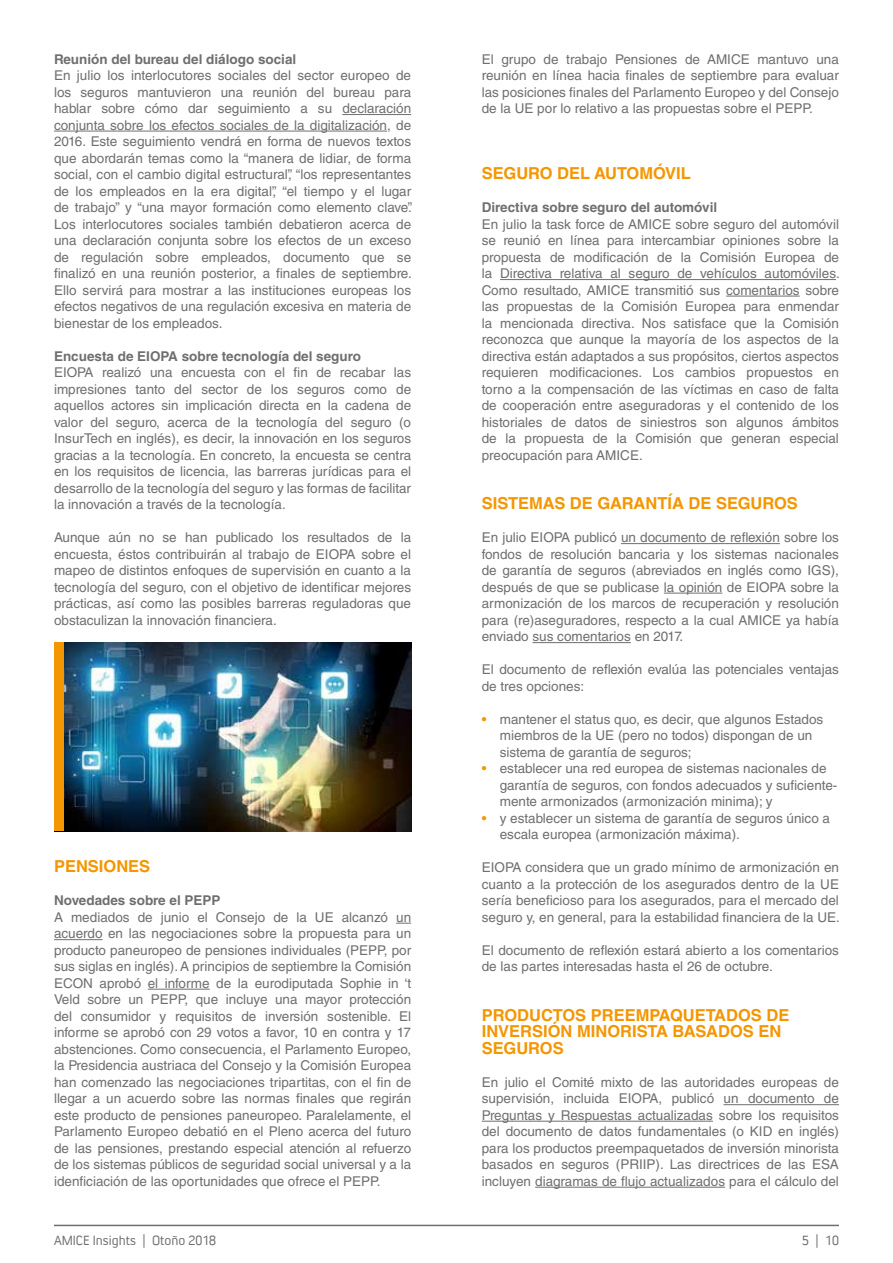
<style>
.page{position:relative;width:893px;height:1263px;background:#fff}
.page>*{position:absolute;margin:0;border:0;box-sizing:border-box;transform-origin:0 0}
.t1{font:700 16.5px/16.5px "Helvetica LT Std";color:#f49600}
.t2{font:13.5px/16.5px "Helvetica LT Std";color:#706f6f;text-align:justify}
.t3{font:700 13.5px "Helvetica LT Std";color:#706f6f}
.t4{font:13.5px "Convection";color:#706f6f}
.s1{color:#f49600}
</style>
<div class="page">
<hr style="left:54px;top:1225px;width:785px;height:1px;background:#706f6f">
<hr style="left:342px;top:114px;width:69px;height:1px;background:#706f6f">
<hr style="left:54px;top:131px;width:333px;height:1px;background:#706f6f">
<svg style="left:396px;top:923px;width:15px;height:1px"></svg>
<hr style="left:54px;top:939px;width:49px;height:1px;background:#706f6f">
<hr style="left:148px;top:989px;width:62px;height:1px;background:#706f6f">
<hr style="left:500px;top:279px;width:336px;height:1px;background:#706f6f">
<hr style="left:726px;top:296px;width:74px;height:1px;background:#706f6f">
<hr style="left:621px;top:543px;width:159px;height:1px;background:#706f6f">
<hr style="left:664px;top:593px;width:58px;height:1px;background:#706f6f">
<hr style="left:533px;top:642px;width:98px;height:1px;background:#706f6f">
<hr style="left:724px;top:1104px;width:115px;height:1px;background:#706f6f">
<hr style="left:482px;top:1121px;width:231px;height:1px;background:#706f6f">
<hr style="left:535px;top:1187px;width:190px;height:1px;background:#706f6f">
<img style="left:64px;top:642px;width:347px;height:189px">
<div style="left:54px;top:642px;width:10px;height:189px;background:#f49600"></div>
<p class="t3" style="left:54px;top:51px;width:244px">Reunión del bureau del diálogo social</p>
<p class="t2" style="left:54px;top:67px;width:360px">En julio los interlocutores sociales del sector europeo de los seguros mantuvieron una reunión del bureau para hablar sobre cómo dar seguimiento a su declaración conjunta sobre los efectos sociales de la digitalización, de 2016. Este seguimiento vendrá en forma de nuevos textos que abordarán temas como la “manera de lidiar, de forma social, con el cambio digital estructural”, “los representantes de los empleados en la era digital”, “el tiempo y el lugar de trabajo” y “una mayor formación como elemento clave”.<br>Los interlocutores sociales también debatieron acerca de una declaración conjunta sobre los efectos de un exceso de regulación sobre empleados, documento que se finalizó en una reunión posterior, a finales de septiembre.<br>Ello servirá para mostrar a las instituciones europeas los efectos negativos de una regulación excesiva en materia de bienestar de los empleados.</p>
<p class="t3" style="left:54px;top:348px;width:309px">Encuesta de EIOPA sobre tecnología del seguro</p>
<p class="t2" style="left:54px;top:364px;width:359px">EIOPA realizó una encuesta con el fin de recabar las impresiones tanto del sector de los seguros como de aquellos actores sin implicación directa en la cadena de valor del seguro, acerca de la tecnología del seguro (o InsurTech en inglés), es decir, la innovación en los seguros gracias a la tecnología. En concreto, la encuesta se centra en los requisitos de licencia, las barreras jurídicas para el desarrollo de la tecnología del seguro y las formas de facilitar la innovación a través de la tecnología.</p>
<p class="t2" style="left:54px;top:529px;width:359px">Aunque aún no se han publicado los resultados de la encuesta, éstos contribuirán al trabajo de EIOPA sobre el mapeo de distintos enfoques de supervisión en cuanto a la tecnología del seguro, con el objetivo de identificar mejores prácticas, así como las posibles barreras reguladoras que obstaculizan la innovación financiera.</p>
<p class="t1" style="left:54px;top:858px;width:98px">PENSIONES</p>
<p class="t3" style="left:54px;top:892px;width:168px">Novedades sobre el PEPP</p>
<p class="t2" style="left:54px;top:909px;width:359px">A mediados de junio el Consejo de la UE alcanzó un acuerdo en las negociaciones sobre la propuesta para un producto paneuropeo de pensiones individuales (PEPP, por sus siglas en inglés). A principios de septiembre la Comisión ECON aprobó el informe de la eurodiputada Sophie in ‘t Veld sobre un PEPP, que incluye una mayor protección del consumidor y requisitos de inversión sostenible. El informe se aprobó con 29 votos a favor, 10 en contra y 17 abstenciones. Como consecuencia, el Parlamento Europeo, la Presidencia austriaca del Consejo y la Comisión Europea han comenzado las negociaciones tripartitas, con el fin de llegar a un acuerdo sobre las normas finales que regirán este producto de pensiones paneuropeo. Paralelamente, el Parlamento Europeo debatió en el Pleno acerca del futuro de las pensiones, prestando especial atención al refuerzo de los sistemas públicos de seguridad social universal y a la idenficiación de las oportunidades que ofrece el PEPP.</p>
<p class="t4" style="left:54px;top:1232px;width:164px">AMICE Insights | Otoño 2018</p>
<p class="t2" style="left:482px;top:51px;width:359px">El grupo de trabajo Pensiones de AMICE mantuvo una reunión en línea hacia finales de septiembre para evaluar las posiciones finales del Parlamento Europeo y del Consejo de la UE por lo relativo a las propuestas sobre el PEPP.</p>
<p class="t1" style="left:482px;top:165px;width:210px">SEGURO DEL AUTOMÓVIL</p>
<p class="t3" style="left:482px;top:199px;width:237px">Directiva sobre seguro del automóvil</p>
<p class="t2" style="left:482px;top:216px;width:359px">En julio la task force de AMICE sobre seguro del automóvil se reunió en línea para intercambiar opiniones sobre la propuesta de modificación de la Comisión Europea de la Directiva relativa al seguro de vehículos automóviles.<br>Como resultado, AMICE transmitió sus comentarios sobre las propuestas de la Comisión Europea para enmendar la mencionada directiva. Nos satisface que la Comisión reconozca que aunque la mayoría de los aspectos de la directiva están adaptados a sus propósitos, ciertos aspectos requieren modificaciones. Los cambios propuestos en torno a la compensación de las víctimas en caso de falta de cooperación entre aseguradoras y el contenido de los historiales de datos de siniestros son algunos ámbitos de la propuesta de la Comisión que generan especial preocupación para AMICE.</p>
<p class="t1" style="left:482px;top:495px;width:318px">SISTEMAS DE GARANTÍA DE SEGUROS</p>
<p class="t2" style="left:482px;top:529px;width:359px">En julio EIOPA publicó un documento de reflexión sobre los fondos de resolución bancaria y los sistemas nacionales de garantía de seguros (abreviados en inglés como IGS), después de que se publicase la opinión de EIOPA sobre la armonización de los marcos de recuperación y resolución para (re)aseguradores, respecto a la cual AMICE ya había enviado sus comentarios en 2017.</p>
<p class="t2" style="left:482px;top:661px;width:359px">El documento de reflexión evalúa las potenciales ventajas de tres opciones:</p>
<p class="t2" style="left:500px;top:711px;width:325px;text-align:left;text-indent:-18px"><span class="s1">•</span> mantener el status quo, es decir, que algunos Estados miembros de la UE (pero no todos) dispongan de un sistema de garantía de seguros;</p>
<p class="t2" style="left:500px;top:760px;width:339px;text-align:left;text-indent:-18px"><span class="s1">•</span> establecer una red europea de sistemas nacionales de garantía de seguros, con fondos adecuados y suficiente&shy;mente armonizados (armonización minima); y</p>
<p class="t2" style="left:500px;top:810px;width:332px;text-indent:-18px"><span class="s1">•</span> y establecer un sistema de garantía de seguros único a escala europea (armonización máxima).</p>
<p class="t2" style="left:482px;top:859px;width:360px">EIOPA considera que un grado mínimo de armonización en cuanto a la protección de los asegurados dentro de la UE sería beneficioso para los asegurados, para el mercado del seguro y, en general, para la estabilidad financiera de la UE.</p>
<p class="t2" style="left:482px;top:942px;width:359px">El documento de reflexión estará abierto a los comentarios de las partes interesadas hasta el 26 de octubre.</p>
<p class="t1" style="left:482px;top:1006px;width:309px">PRODUCTOS PREEMPAQUETADOS DE<br>INVERSIÓN MINORISTA BASADOS EN<br>SEGUROS</p>
<p class="t2" style="left:482px;top:1074px;width:359px">En julio el Comité mixto de las autoridades europeas de supervisión, incluida EIOPA, publicó un documento de Preguntas y Respuestas actualizadas sobre los requisitos del documento de datos fundamentales (o KID en inglés) para los productos preempaquetados de inversión minorista basados en seguros (PRIIP). Las directrices de las ESA incluyen diagramas de flujo actualizados para el cálculo del</p>
<p class="t4" style="left:802px;top:1232px;width:38px">5 | 10</p>
</div>
